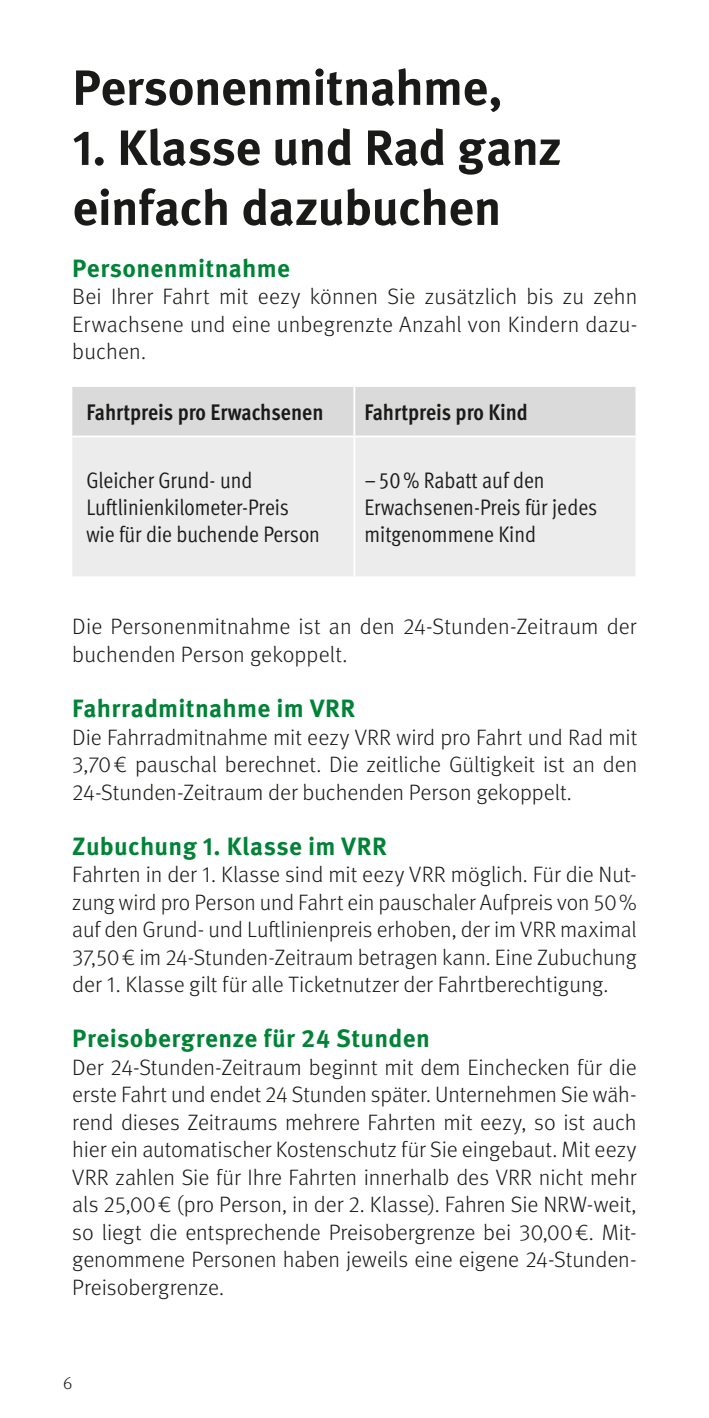
<style>
.page{position:relative;width:709px;height:1418px;background:#fff}
.page>*{position:absolute;margin:0;border:0;box-sizing:border-box;transform-origin:0 0}
.t1{font:700 49.5px/60px "Meta Pro";letter-spacing:-.015em;color:#1a1a18}
.t2{font:700 25px "Meta Pro";letter-spacing:.01em;color:#008337}
.t3{font:22.5px/27px "Meta Pro Cond Norm";color:#1a1a18}
.t4{font:700 condensed 22.5px "Meta Pro";color:#1a1a18}
.t5{font:300 22.25px/27.5px "Meta Pro";color:#1a1a18;text-align:justify}
.t6{font:300 17.5px "Meta Pro";color:#1a1a18}
</style>
<div class="page">
<div style="left:72px;top:387px;width:563px;height:48px;background:#dadada"></div>
<div style="left:72px;top:437px;width:563px;height:139px;background:#ececed"></div>
<hr style="left:353px;top:387px;width:2px;height:48px;background:#fff">
<hr style="left:353px;top:437px;width:2px;height:139px;background:#fff">
<h1 class="t1" style="left:72px;top:54px;width:432px">Personenmitnahme,</h1>
<h1 class="t1" style="left:72px;top:114px;width:491px">1. Klasse und Rad ganz einfach dazubuchen</h1>
<p class="t2" style="left:72px;top:248px;width:219px">Personenmitnahme</p>
<p class="t5" style="left:72px;top:282px;width:566px">Bei Ihrer Fahrt mit eezy können Sie zusätzlich bis zu zehn Erwachsene und eine unbegrenzte Anzahl von Kindern dazu&shy;buchen.</p>
<p class="t4" style="left:86px;top:395px;width:238px">Fahrtpreis pro Erwachsenen</p>
<p class="t4" style="left:364px;top:395px;width:165px">Fahrtpreis pro Kind</p>
<p class="t3" style="left:86px;top:465px;width:235px">Gleicher Grund- und<br>Luftlinienkilometer-Preis wie für die buchende Person</p>
<p class="t3" style="left:364px;top:465px;width:234px">–50% Rabatt auf den<br>Erwachsenen-Preis für jedes mitgenommene Kind</p>
<p class="t5" style="left:72px;top:612px;width:566px">Die Personenmitnahme ist an den 24-Stunden-Zeitraum der buchenden Person gekoppelt.</p>
<p class="t2" style="left:72px;top:688px;width:284px">Fahrradmitnahme im VRR</p>
<p class="t5" style="left:72px;top:722px;width:566px">Die Fahrradmitnahme mit eezy VRR wird pro Fahrt und Rad mit 3,70€ pauschal berechnet. Die zeitliche Gültigkeit ist an den 24-Stunden-Zeitraum der buchenden Person gekoppelt.</p>
<p class="t2" style="left:72px;top:826px;width:316px">Zubuchung 1. Klasse im VRR</p>
<p class="t5" style="left:72px;top:859px;width:566px">Fahrten in der 1. Klasse sind mit eezy VRR möglich. Für die Nut&shy;zung wird pro Person und Fahrt ein pauschaler Aufpreis von 50% auf den Grund- und Luftlinienpreis erhoben, der im VRR maximal 37,50€ im 24-Stunden-Zeitraum betragen kann. Eine Zubuchung der 1. Klasse gilt für alle Ticketnutzer der Fahrtberechtigung.</p>
<p class="t2" style="left:72px;top:1018px;width:359px">Preisobergrenze für 24 Stunden</p>
<p class="t5" style="left:72px;top:1052px;width:566px">Der 24-Stunden-Zeitraum beginnt mit dem Einchecken für die erste Fahrt und endet 24 Stunden später. Unternehmen Sie wäh&shy;rend dieses Zeitraums mehrere Fahrten mit eezy, so ist auch hier ein automatischer Kostenschutz für Sie eingebaut. Mit eezy VRR zahlen Sie für Ihre Fahrten innerhalb des VRR nicht mehr als 25,00€ (pro Person, in der 2. Klasse). Fahren Sie NRW-weit, so liegt die entsprechende Preisobergrenze bei 30,00€. Mit&shy;genommene Personen haben jeweils eine eigene 24-Stunden-Preisobergrenze.</p>
<p class="t6" style="left:63px;top:1370px;width:11px">6</p>
</div>
